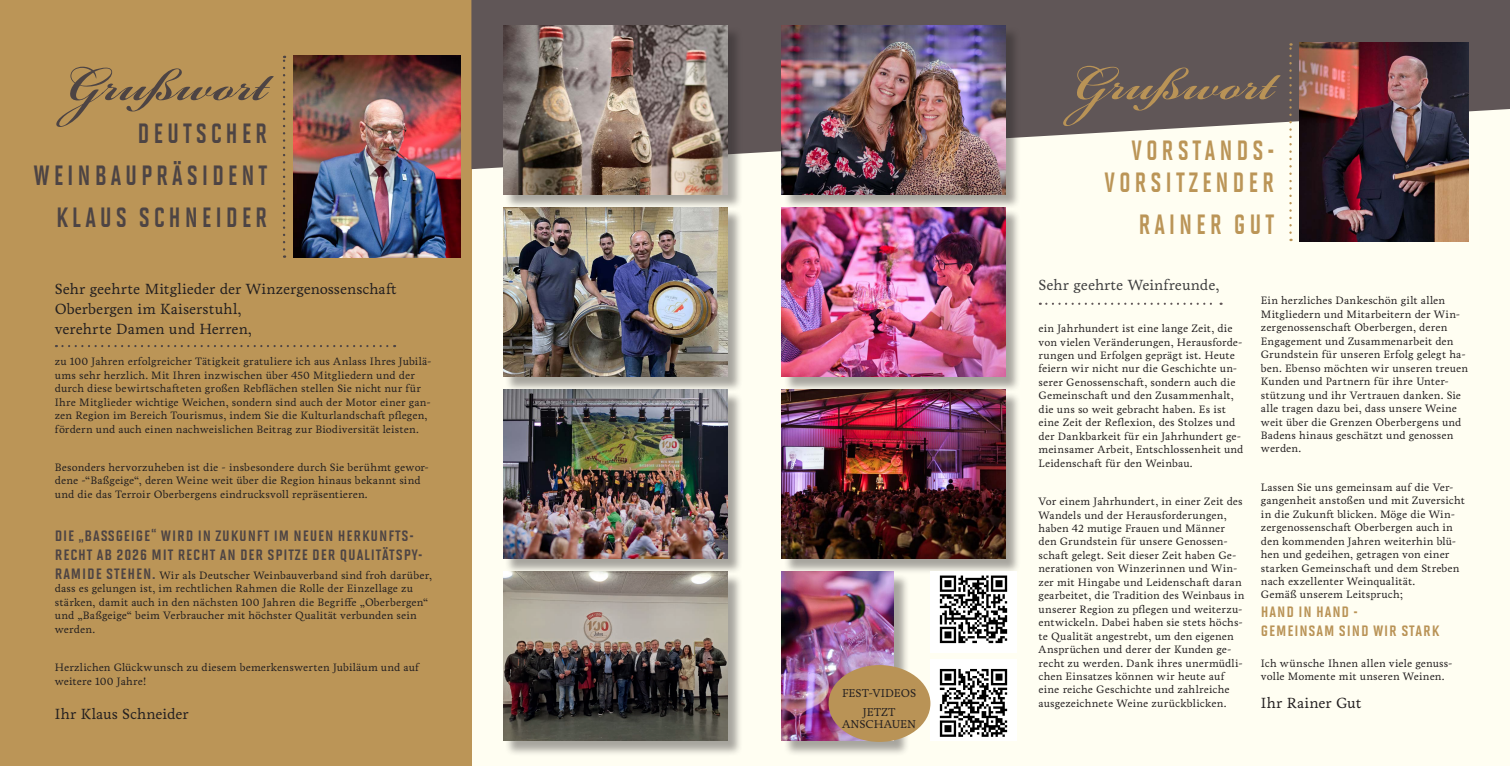
<style>
.page{position:relative;width:1510px;height:766px;background:#fff}
.page>*{position:absolute;margin:0;border:0;box-sizing:border-box;transform-origin:0 0}
.t1{font:600 75px "Bickham Script Pro";color:#4d4444}
.t2{font:600 75px "Bickham Script Pro";color:#b99356}
.t3{font:32.5px/42.2px "Solano Gothic MVB Bd SC";letter-spacing:.14em;color:#4d4444;text-align:right;scale:.85 1}
.t4{font:32.5px/32.5px "Solano Gothic MVB Bd SC";letter-spacing:.14em;color:#bb9557;text-align:right;scale:.85 1}
.t5{font:17.5px/18.8px "Solano Gothic MVB Bd SC";letter-spacing:.05em;color:#4d4444}
.t6{font:17.5px/18.8px "Solano Gothic MVB Bd SC";letter-spacing:.05em;color:#b99356}
.t7{font:15px/20px "Livory";color:#231f20}
.t8{font:15px "Livory";color:#3e3e3f}
.t9{font:11.62px/18.2px "Livory";color:#231f20;text-align:center}
.t10{font:11px/13.5px "Livory";letter-spacing:.01em;color:#231f20}
.s1{font-family:"Solano Gothic MVB Bd SC";font-size:17.5px;color:#4d4444}
</style>
<div class="page">
<div style="left:0;top:0;width:1509px;height:765px;background:#fffef2"></div>
<div style="left:0;top:0;width:471px;height:765px;background:#bb9557"></div>
<img style="left:294px;top:56px;width:166px;height:202px">
<svg style="left:283px;top:56px;width:2px;height:193px"></svg>
<svg style="left:471px;top:0;width:1038px;height:169px;fill:#605657"></svg>
<svg style="left:1289px;top:43px;width:2px;height:190px"></svg>
<svg style="left:56px;top:345px;width:339px;height:2px"></svg>
<img style="left:1299px;top:43px;width:169px;height:198px">
<div style="left:505px;top:209px;width:237px;height:183px;background:#231f20;opacity:.4"></div>
<img style="left:503px;top:207px;width:224px;height:169px">
<div style="left:505px;top:573px;width:237px;height:183px;background:#231f20;opacity:.4"></div>
<img style="left:503px;top:571px;width:224px;height:169px">
<svg style="left:1046px;top:302px;width:175px;height:3px"></svg>
<div style="left:505px;top:27px;width:237px;height:183px;background:#231f20;opacity:.4"></div>
<img style="left:503px;top:25px;width:224px;height:169px">
<div style="left:505px;top:391px;width:237px;height:183px;background:#231f20;opacity:.4"></div>
<img style="left:503px;top:389px;width:224px;height:169px">
<div style="left:783px;top:209px;width:238px;height:183px;background:#231f20;opacity:.4"></div>
<img style="left:781px;top:207px;width:224px;height:169px">
<div style="left:783px;top:573px;width:126px;height:183px;background:#231f20;opacity:.4"></div>
<img style="left:781px;top:571px;width:112px;height:169px">
<div style="left:783px;top:27px;width:238px;height:183px;background:#231f20;opacity:.4"></div>
<img style="left:781px;top:25px;width:224px;height:169px">
<div style="left:783px;top:391px;width:238px;height:183px;background:#231f20;opacity:.4"></div>
<img style="left:781px;top:389px;width:224px;height:169px">
<img style="left:930px;top:571px;width:86px;height:81px">
<img style="left:930px;top:659px;width:86px;height:81px">
<div style="left:828px;top:665px;width:102px;height:76px;background:#b99356;border-radius:50%"></div>
<h1 class="t1" style="left:65px;top:30px;width:204px">Grußwort</h1>
<h2 class="t3" style="left:33px;top:110px;width:277px">DEUTSCHER<br>WEINBAUPRÄSIDENT<br>KLAUS SCHNEIDER</h2>
<h3 class="t7" style="left:55px;top:279px;width:343px">Sehr geehrte Mitglieder der Winzergenossenschaft<br>Oberbergen im Kaiserstuhl,<br>verehrte Damen und Herren,</h3>
<p class="t10" style="left:55px;top:355px;width:378px">zu 100 Jahren erfolgreicher Tätigkeit gratuliere ich aus Anlass Ihres Jubilä&shy;ums sehr herzlich. Mit Ihren inzwischen über 450 Mitgliedern und der durch diese bewirtschafteten großen Rebflächen stellen Sie nicht nur für Ihre Mitglieder wichtige Weichen, sondern sind auch der Motor einer gan&shy;zen Region im Bereich Tourismus, indem Sie die Kulturlandschaft pflegen, fördern und auch einen nachweislichen Beitrag zur Biodiversität leisten.</p>
<p class="t10" style="left:55px;top:460px;width:376px">Besonders hervorzuheben ist die - insbesondere durch Sie berühmt gewor&shy;dene -“Baßgeige“, deren Weine weit über die Region hinaus bekannt sind und die das Terroir Oberbergens eindrucksvoll repräsentieren.</p>
<h3 class="t5" style="left:55px;top:526px;width:369px">DIE „BAßGEIGE“ WIRD IN ZUKUNFT IM NEUEN HERKUNFTS-<br>RECHT AB 2026 MIT RECHT AN DER SPITZE DER QUALITÄTSPY-</h3>
<p class="t10" style="left:55px;top:568px;width:378px"><span class="s1">RAMIDE STEHEN.</span> Wir als Deutscher Weinbauverband sind froh darüber, dass es gelungen ist, im rechtlichen Rahmen die Rolle der Einzellage zu stärken, damit auch in den nächsten 100 Jahren die Begriffe „Oberbergen“ und „Baßgeige“ beim Verbraucher mit höchster Qualität verbunden sein werden.</p>
<p class="t10" style="left:55px;top:660px;width:366px">Herzlichen Glückwunsch zu diesem bemerkenswerten Jubiläum und auf weitere 100 Jahre!</p>
<h3 class="t7" style="left:55px;top:703px;width:135px">Ihr Klaus Schneider</h3>
<p class="t9" style="left:842px;top:684px;width:76px">FEST-VIDEOS<br>JETZT</p>
<p class="t9" style="left:842px;top:714px;width:76px">ANSCHAUEN</p>
<h1 class="t2" style="left:1072px;top:29px;width:204px">Grußwort</h1>
<h2 class="t4" style="left:1104px;top:132px;width:201px">VORSTANDS-<br>VORSITZENDER</h2>
<h2 class="t4" style="left:1138px;top:207px;width:161px">RAINER GUT</h2>
<h3 class="t8" style="left:1038px;top:276px;width:182px">Sehr geehrte Weinfreunde,</h3>
<p class="t10" style="left:1038px;top:321px;width:206px">ein Jahrhundert ist eine lange Zeit, die von vielen Veränderungen, Herausforde&shy;rungen und Erfolgen geprägt ist. Heute feiern wir nicht nur die Geschichte un&shy;serer Genossenschaft, sondern auch die Gemeinschaft und den Zusammenhalt, die uns so weit gebracht haben. Es ist eine Zeit der Reflexion, des Stolzes und der Dankbarkeit für ein Jahrhundert ge&shy;meinsamer Arbeit, Entschlossenheit und Leidenschaft für den Weinbau.</p>
<p class="t10" style="left:1038px;top:494px;width:208px">Vor einem Jahrhundert, in einer Zeit des Wandels und der Herausforderungen, haben 42 mutige Frauen und Männer den Grundstein für unsere Genossen&shy;schaft gelegt. Seit dieser Zeit haben Ge&shy;nerationen von Winzerinnen und Win&shy;zer mit Hingabe und Leidenschaft daran gearbeitet, die Tradition des Weinbaus in unserer Region zu pflegen und weiterzu&shy;entwickeln. Dabei haben sie stets höchs&shy;te Qualität angestrebt, um den eigenen Ansprüchen und derer der Kunden ge&shy;recht zu werden. Dank ihres unermüdli&shy;chen Einsatzes können wir heute auf eine reiche Geschichte und zahlreiche ausgezeichnete Weine zurückblicken.</p>
<p class="t10" style="left:1260px;top:294px;width:209px">Ein herzliches Dankeschön gilt allen Mitgliedern und Mitarbeitern der Win&shy;zergenossenschaft Oberbergen, deren Engagement und Zusammenarbeit den Grundstein für unseren Erfolg gelegt ha&shy;ben. Ebenso möchten wir unseren treuen Kunden und Partnern für ihre Unter&shy;stützung und ihr Vertrauen danken. Sie alle tragen dazu bei, dass unsere Weine weit über die Grenzen Oberbergens und Badens hinaus geschätzt und genossen werden.</p>
<p class="t10" style="left:1260px;top:480px;width:205px">Lassen Sie uns gemeinsam auf die Ver&shy;gangenheit anstoßen und mit Zuversicht in die Zukunft blicken. Möge die Win&shy;zergenossenschaft Oberbergen auch in den kommenden Jahren weiterhin blü&shy;hen und gedeihen, getragen von einer starken Gemeinschaft und dem Streben nach exzellenter Weinqualität.<br>Gemäß unserem Leitspruch;</p>
<h3 class="t6" style="left:1260px;top:601px;width:180px">HAND IN HAND -<br>GEMEINSAM SIND WIR STARK</h3>
<p class="t10" style="left:1260px;top:656px;width:193px">Ich wünsche Ihnen allen viele genuss&shy;volle Momente mit unseren Weinen.</p>
<h3 class="t7" style="left:1260px;top:693px;width:102px">Ihr Rainer Gut</h3>
</div>
